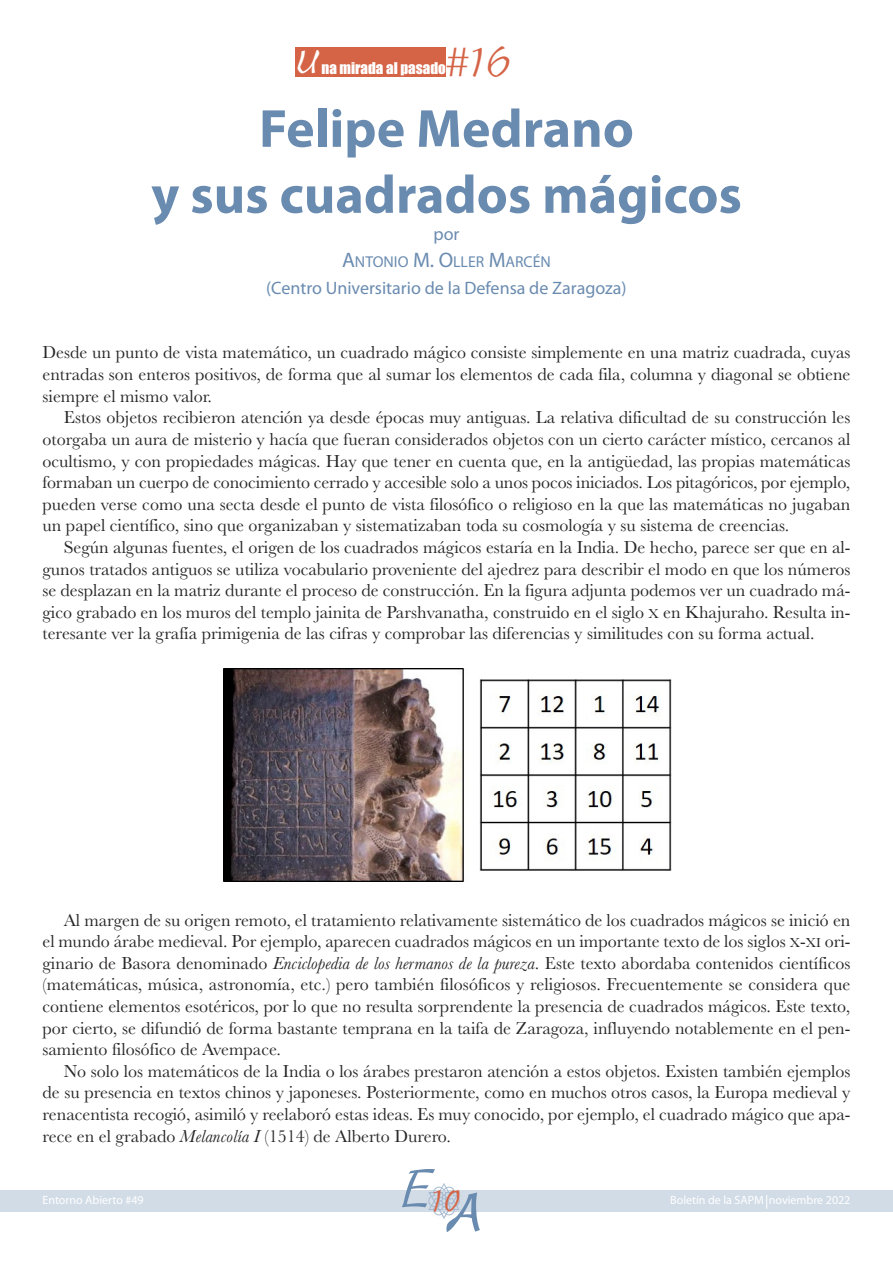
<style>
.page{position:relative;width:893px;height:1263px;background:#fff}
.page>*{position:absolute;margin:0;border:0;box-sizing:border-box;transform-origin:0 0}
.t1{font:64.8px "ST Libian SC Regular";color:#6a8bb0}
.t2{font:700 54px/66px "Myriad Pro";color:#6a8bb0;text-align:center}
.t3{font:48.15px "ST Libian SC Regular";color:#d56447}
.t4{font:39.45px "ST Libian SC Regular";color:#fff}
.t5{font:36px "ST Libian SC Regular";color:#d56447}
.t6{font:18px/21.6px "Baskerville";color:#272526;text-align:justify}
.t7{font:18px "Myriad Pro";color:#6a8bb0}
.t8{font:15.75px "Myriad Pro";color:#6a8bb0}
.t9{font:15px "Impact";color:#fff}
.t10{font:12px "Myriad Pro";color:#fff}
.s1{font-size:21px}
.s2{font-size:13.5px}
.s3{font-style:italic}
.s4{font-size:64.95px}
</style>
<div class="page">
<div style="left:0;top:1191px;width:893px;height:21px;background:#d2dce7"></div>
<img style="left:427px;top:1184px;width:34px;height:34px">
<svg style="left:766px;top:1195px;width:1px;height:14px"></svg>
<div style="left:295px;top:47px;width:151px;height:30px;background:#d56447"></div>
<img style="left:224px;top:669px;width:447px;height:212px">
<h3 class="t3" style="left:446px;top:26px;width:68px">#16</h3>
<h3 class="t4" style="left:296px;top:33px;width:27px">U</h3>
<p class="t9" style="left:321px;top:60px;width:126px">na mirada al pasado</p>
<h2 class="t2" style="left:151px;top:100px;width:592px">Felipe Medrano<br>y sus cuadrados mágicos</h2>
<p class="t7" style="left:433px;top:227px;width:28px">por</p>
<p class="t8" style="left:342px;top:256px;width:210px"><span class="s1">A</span>NTONIO <span class="s1">M. O</span>LLER <span class="s1">M</span>ARCÉN</p>
<p class="t7" style="left:266px;top:281px;width:362px">(Centro Universitario de la Defensa de Zaragoza)</p>
<p class="t6" style="left:43px;top:341px;width:809px">Desde un punto de vista matemático, un cuadrado mágico consiste simplemente en una matriz cuadrada, cuyas entradas son enteros positivos, de forma que al sumar los elementos de cada fila, columna y diagonal se obtiene siempre el mismo valor.</p>
<p class="t6" style="left:43px;top:406px;width:809px;text-indent:21px">Estos objetos recibieron atención ya desde épocas muy antiguas. La relativa dificultad de su construcción les otorgaba un aura de misterio y hacía que fueran considerados objetos con un cierto carácter místico, cercanos al ocultismo, y con propiedades mágicas. Hay que tener en cuenta que, en la antigüedad, las propias matemáticas formaban un cuerpo de conocimiento cerrado y accesible solo a unos pocos iniciados. Los pitagóricos, por ejemplo, pueden verse como una secta desde el punto de vista filosófico o religioso en la que las matemáticas no jugaban un papel científico, sino que organizaban y sistematizaban toda su cosmología y su sistema de creencias.</p>
<p class="t6" style="left:43px;top:536px;width:809px;text-indent:21px">Según algunas fuentes, el origen de los cuadrados mágicos estaría en la India. De hecho, parece ser que en al&shy;gunos tratados antiguos se utiliza vocabulario proveniente del ajedrez para describir el modo en que los números se desplazan en la matriz durante el proceso de construcción. En la figura adjunta podemos ver un cuadrado má&shy;gico grabado en los muros del templo jainita de Parshvanatha, construido en el siglo <span class="s2">X</span> en Khajuraho. Resulta in&shy;teresante ver la grafía primigenia de las cifras y comprobar las diferencias y similitudes con su forma actual.</p>
<p class="t6" style="left:42px;top:908px;width:809px;text-indent:21px">Al margen de su origen remoto, el tratamiento relativamente sistemático de los cuadrados mágicos se inició en el mundo árabe medieval. Por ejemplo, aparecen cuadrados mágicos en un importante texto de los siglos <span class="s2">X</span>-<span class="s2">XI</span> ori&shy;ginario de Basora denominado <span class="s3">Enciclopedia de los hermanos de la pureza</span>. Este texto abordaba contenidos científicos (matemáticas, música, astronomía, etc.) pero también filosóficos y religiosos. Frecuentemente se considera que contiene elementos esotéricos, por lo que no resulta sorprendente la presencia de cuadrados mágicos. Este texto, por cierto, se difundió de forma bastante temprana en la taifa de Zaragoza, influyendo notablemente en el pen&shy;samiento filosófico de Avempace.</p>
<p class="t6" style="left:43px;top:1060px;width:809px;text-indent:21px">No solo los matemáticos de la India o los árabes prestaron atención a estos objetos. Existen también ejemplos de su presencia en textos chinos y japoneses. Posteriormente, como en muchos otros casos, la Europa medieval y renacentista recogió, asimiló y reelaboró estas ideas. Es muy conocido, por ejemplo, el cuadrado mágico que apa&shy;rece en el grabado <span class="s3">Melancolía I</span> (1514) de Alberto Durero.</p>
<h1 class="t1" style="left:398px;top:1139px;width:88px">E<span class="s4">A</span></h1>
<h3 class="t5" style="left:431px;top:1174px;width:32px">10</h3>
<p class="t10" style="left:43px;top:1195px;width:103px">Entorno Abierto #49</p>
<p class="t10" style="left:670px;top:1196px;width:182px">Boletín de la SAPM noviembre 2022</p>
</div>
